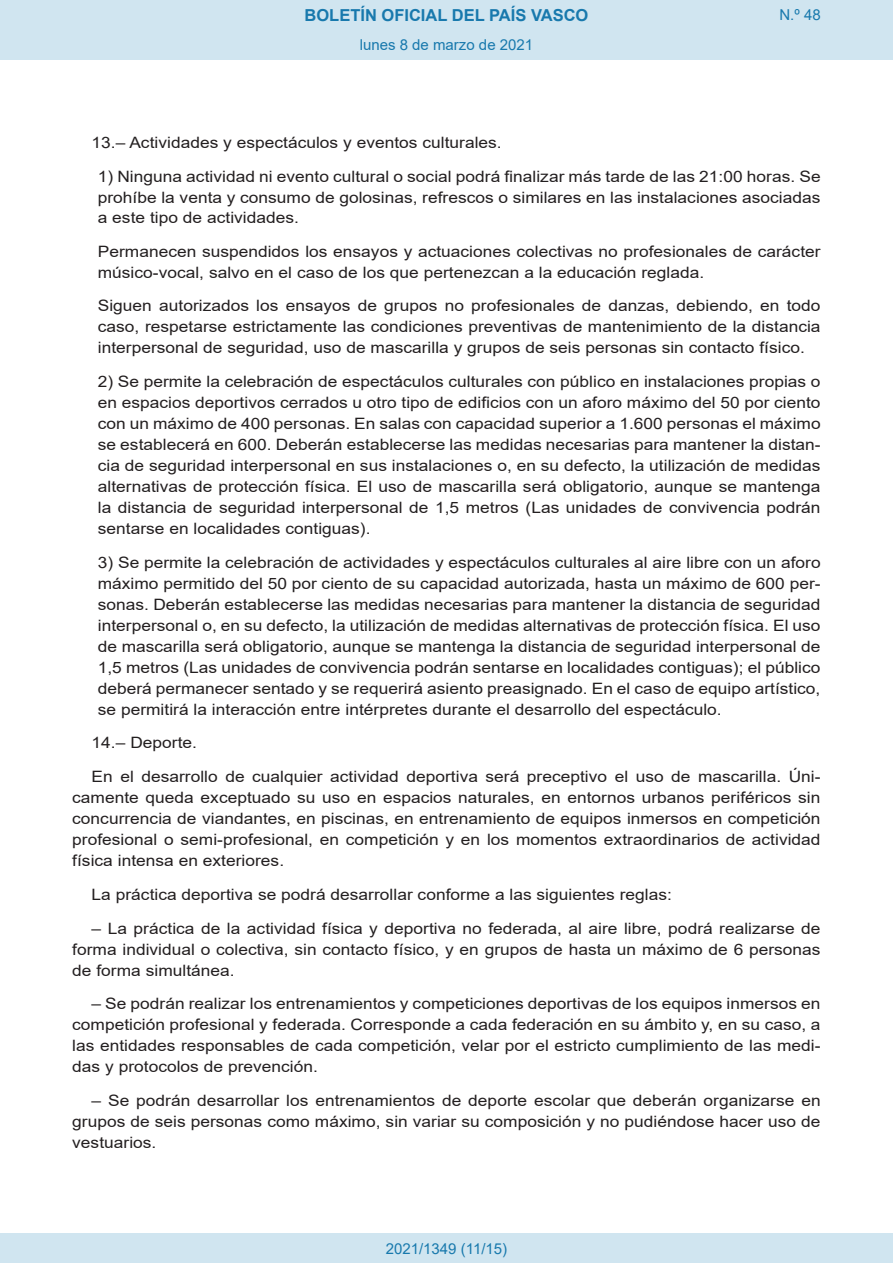
<style>
.page{position:relative;width:893px;height:1263px;background:#fff}
.page>*{position:absolute;margin:0;border:0;box-sizing:border-box;transform-origin:0 0}
.t1{font:700 16.5px "Arial";color:#1879ad}
.BOPVDetalle1{font:15.6px/21px "Arial";color:#231f20;text-align:justify;scale:1.11 1}
.BOPVDetalle{font:15.6px/21px "Arial";color:#231f20;text-align:justify;scale:1.11 1}
.Paginacion_Centro{font:15px "Arial";color:#1879ad}
</style>
<div class="page">
<div style="left:0;top:0;width:893px;height:60px;background:#d0e5f0"></div>
<div style="left:0;top:1233px;width:893px;height:30px;background:#d0e5f0"></div>
<p class="t1" style="left:305px;top:3px;width:285px">BOLETÍN OFICIAL DEL PAÍS VASCO</p>
<p class="Paginacion_Centro" style="left:360px;top:35px;width:175px">lunes 8 de marzo de 2021</p>
<p class="Paginacion_Centro" style="left:779px;top:5px;width:43px">N.º 48</p>
<p class="BOPVDetalle" style="left:92px;top:132px;width:371px">13.– Actividades y espectáculos y eventos culturales.</p>
<p class="BOPVDetalle1" style="left:98px;top:166px;width:653px">1) Ninguna actividad ni evento cultural o social podrá finalizar más tarde de las 21:00 horas. Se prohíbe la venta y consumo de golosinas, refrescos o similares en las instalaciones asociadas a este tipo de actividades.</p>
<p class="BOPVDetalle1" style="left:98px;top:241px;width:653px">Permanecen suspendidos los ensayos y actuaciones colectivas no profesionales de carácter músico-vocal, salvo en el caso de los que pertenezcan a la educación reglada.</p>
<p class="BOPVDetalle1" style="left:98px;top:295px;width:653px">Siguen autorizados los ensayos de grupos no profesionales de danzas, debiendo, en todo caso, respetarse estrictamente las condiciones preventivas de mantenimiento de la distancia interpersonal de seguridad, uso de mascarilla y grupos de seis personas sin contacto físico.</p>
<p class="BOPVDetalle1" style="left:98px;top:371px;width:653px">2) Se permite la celebración de espectáculos culturales con público en instalaciones propias o en espacios deportivos cerrados u otro tipo de edificios con un aforo máximo del 50 por ciento con un máximo de 400 personas. En salas con capacidad superior a 1.600 personas el máximo se establecerá en 600. Deberán establecerse las medidas necesarias para mantener la distan&shy;cia de seguridad interpersonal en sus instalaciones o, en su defecto, la utilización de medidas alternativas de protección física. El uso de mascarilla será obligatorio, aunque se mantenga la distancia de seguridad interpersonal de 1,5 metros (Las unidades de convivencia podrán sentarse en localidades contiguas).</p>
<p class="BOPVDetalle1" style="left:98px;top:551px;width:653px">3) Se permite la celebración de actividades y espectáculos culturales al aire libre con un aforo máximo permitido del 50 por ciento de su capacidad autorizada, hasta un máximo de 600 per&shy;sonas. Deberán establecerse las medidas necesarias para mantener la distancia de seguridad interpersonal o, en su defecto, la utilización de medidas alternativas de protección física. El uso de mascarilla será obligatorio, aunque se mantenga la distancia de seguridad interpersonal de 1,5 metros (Las unidades de convivencia podrán sentarse en localidades contiguas); el público deberá permanecer sentado y se requerirá asiento preasignado. En el caso de equipo artístico, se permitirá la interacción entre intérpretes durante el desarrollo del espectáculo.</p>
<p class="BOPVDetalle" style="left:92px;top:732px;width:96px">14.– Deporte.</p>
<p class="BOPVDetalle" style="left:72px;top:766px;width:676px;text-indent:19px">En el desarrollo de cualquier actividad deportiva será preceptivo el uso de mascarilla. Úni&shy;camente queda exceptuado su uso en espacios naturales, en entornos urbanos periféricos sin concurrencia de viandantes, en piscinas, en entrenamiento de equipos inmersos en competición profesional o semi-profesional, en competición y en los momentos extraordinarios de actividad física intensa en exteriores.</p>
<p class="BOPVDetalle" style="left:92px;top:884px;width:524px">La práctica deportiva se podrá desarrollar conforme a las siguientes reglas:</p>
<p class="BOPVDetalle" style="left:72px;top:917px;width:676px;text-indent:19px">– La práctica de la actividad física y deportiva no federada, al aire libre, podrá realizarse de forma individual o colectiva, sin contacto físico, y en grupos de hasta un máximo de 6 personas de forma simultánea.</p>
<p class="BOPVDetalle" style="left:72px;top:993px;width:676px;text-indent:19px">– Se podrán realizar los entrenamientos y competiciones deportivas de los equipos inmersos en competición profesional y federada. Corresponde a cada federación en su ámbito y, en su caso, a las entidades responsables de cada competición, velar por el estricto cumplimiento de las medi&shy;das y protocolos de prevención.</p>
<p class="BOPVDetalle" style="left:72px;top:1090px;width:676px;text-indent:19px">– Se podrán desarrollar los entrenamientos de deporte escolar que deberán organizarse en grupos de seis personas como máximo, sin variar su composición y no pudiéndose hacer uso de vestuarios.</p>
<p class="Paginacion_Centro" style="left:386px;top:1238px;width:123px">2021/1349 (11/15)</p>
</div>
